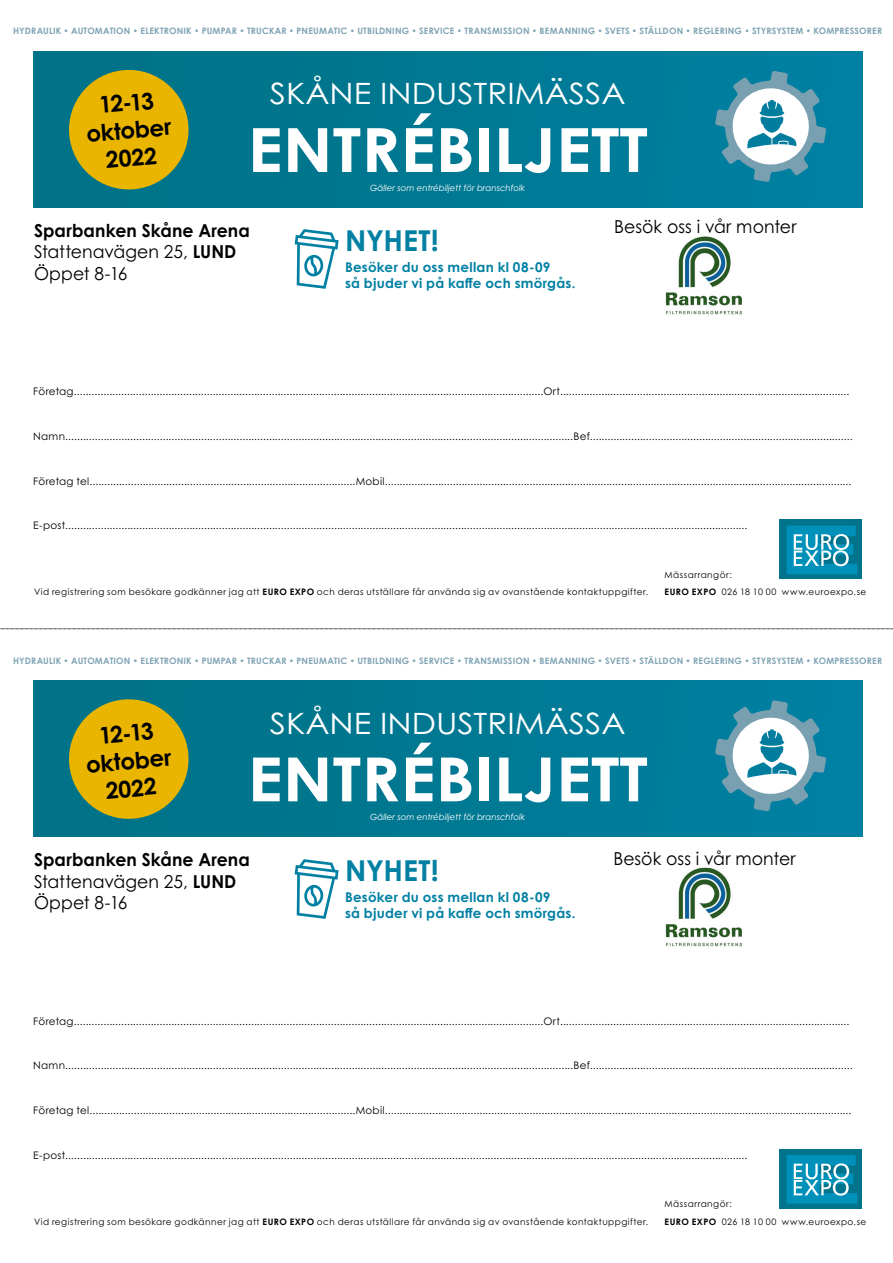
<style>
.page{position:relative;width:893px;height:1263px;background:#fff}
.page>*{position:absolute;margin:0;border:0;box-sizing:border-box;transform-origin:0 0}
.t1{font:700 60.9px "Century Gothic Pro";color:#fff;scale:1.11 1}
.t2{font:29.4px "Century Gothic Pro";color:#fff;scale:1.11 1}
.t3{font:700 28.8px "Century Gothic Pro";letter-spacing:-.005em;color:#0080a3}
.t4{font:700 22.95px/27.6px "Century Gothic Pro";color:#000;text-align:center}
.t5{font:17.85px/21.5px "Century Gothic Pro";color:#000}
.t6{font:700 13.5px/16.2px "Century Gothic Pro";letter-spacing:.015em;color:#0080a3}
.t7{font:10.35px "Century Gothic Pro";letter-spacing:.025em;color:#000}
.t8{font:9px "Century Gothic Pro";letter-spacing:.05em;color:#000}
.t9{font:700 8.85px "Century Gothic Pro";letter-spacing:.02em;color:#80a4b4}
.t10{font:italic 8.55px "Century Gothic Pro";color:#fff}
.s1{font-weight:700}
</style>
<div class="page">
<div style="left:33px;top:52px;width:829px;height:156px;background:linear-gradient(to right,#007184,#0080a2)"></div>
<svg style="left:66px;top:67px;width:125px;height:125px;background:#a7a226"></svg>
<div style="left:780px;top:520px;width:82px;height:59px;background:#00748c"></div>
<svg style="left:787px;top:526px;width:70px;height:48px;background:#30a1c0"></svg>
<svg style="left:715px;top:71px;width:111px;height:111px"></svg>
<svg style="left:0;top:629px;width:893px;height:1px"></svg>
<div style="left:33px;top:681px;width:829px;height:156px;background:linear-gradient(to right,#007184,#0080a2)"></div>
<svg style="left:66px;top:697px;width:125px;height:124px;background:#a9a225"></svg>
<div style="left:780px;top:1149px;width:82px;height:59px;background:#00748c"></div>
<svg style="left:787px;top:1155px;width:70px;height:48px;background:#30a1bf"></svg>
<svg style="left:715px;top:700px;width:111px;height:111px"></svg>
<svg style="left:295px;top:229px;width:44px;height:60px"></svg>
<svg style="left:295px;top:859px;width:44px;height:60px"></svg>
<img style="left:665px;top:236px;width:77px;height:79px">
<img style="left:665px;top:867px;width:77px;height:80px">
<p class="t9" style="left:13px;top:25px;width:870px">HYDRAULIK • AUTOMATION • ELEKTRONIK • PUMPAR • TRUCKAR • PNEUMATIC • UTBILDNING • SERVICE • TRANSMISSION • BEMANNING • SVETS • STÄLLDON • REGLERING • STYRSYSTEM • KOMPRESSORER</p>
<h3 class="t4" style="left:83px;top:92px;width:87px;rotate:-5deg">12-13 oktober<br>2022</h3>
<h2 class="t2" style="left:270px;top:76px;width:322px">SKÅNE INDUSTRIMÄSSA</h2>
<h1 class="t1" style="left:247px;top:112px;width:362px">ENTRÉBILJETT</h1>
<p class="t10" style="left:370px;top:183px;width:157px">Gäller som entrébiljett för branschfolk</p>
<h3 class="t5" style="left:34px;top:220px;width:217px"><span class="s1">Sparbanken Skåne Arena<br></span>Stattenavägen 25, <span class="s1">LUND<br></span>Öppet 8-16</h3>
<h3 class="t3" style="left:345px;top:222px;width:95px">NYHET!</h3>
<h3 class="t6" style="left:345px;top:259px;width:232px">Besöker du oss mellan kl 08-09<br>så bjuder vi på kaffe och smörgås.</h3>
<h3 class="t5" style="left:614px;top:216px;width:184px">Besök oss i vår monter</h3>
<p class="t7" style="left:33px;top:385px;width:818px">Företag...............................................................................................................................................................Ort..................................................................................................</p>
<p class="t7" style="left:33px;top:430px;width:821px">Namn............................................................................................................................................................................Bef.........................................................................................</p>
<p class="t7" style="left:33px;top:474px;width:820px">Företag tel..........................................................................................Mobil..............................................................................................................................................................</p>
<p class="t7" style="left:33px;top:519px;width:716px">E-post.......................................................................................................................................................................................................................................</p>
<p class="t8" style="left:34px;top:586px;width:616px">Vid registrering som besökare godkänner jag att <span class="s1">EURO EXPO</span> och deras utställare får använda sig av ovanstående kontaktuppgifter.</p>
<p class="t8" style="left:665px;top:569px;width:69px">Mässarrangör:</p>
<p class="t8" style="left:664px;top:586px;width:203px"><span class="s1">EURO EXPO</span> 026 18 10 00 www.euroexpo.se</p>
<p class="t9" style="left:13px;top:655px;width:870px">HYDRAULIK • AUTOMATION • ELEKTRONIK • PUMPAR • TRUCKAR • PNEUMATIC • UTBILDNING • SERVICE • TRANSMISSION • BEMANNING • SVETS • STÄLLDON • REGLERING • STYRSYSTEM • KOMPRESSORER</p>
<h3 class="t4" style="left:83px;top:723px;width:87px;rotate:-5deg">12-13 oktober<br>2022</h3>
<h2 class="t2" style="left:270px;top:705px;width:322px">SKÅNE INDUSTRIMÄSSA</h2>
<h1 class="t1" style="left:247px;top:741px;width:362px">ENTRÉBILJETT</h1>
<p class="t10" style="left:370px;top:812px;width:157px">Gäller som entrébiljett för branschfolk</p>
<h3 class="t5" style="left:34px;top:849px;width:217px"><span class="s1">Sparbanken Skåne Arena<br></span>Stattenavägen 25, <span class="s1">LUND<br></span>Öppet 8-16</h3>
<h3 class="t3" style="left:345px;top:852px;width:95px">NYHET!</h3>
<h3 class="t6" style="left:345px;top:889px;width:232px">Besöker du oss mellan kl 08-09<br>så bjuder vi på kaffe och smörgås.</h3>
<h3 class="t5" style="left:613px;top:848px;width:184px">Besök oss i vår monter</h3>
<p class="t7" style="left:33px;top:1014px;width:818px">Företag...............................................................................................................................................................Ort..................................................................................................</p>
<p class="t7" style="left:33px;top:1059px;width:821px">Namn............................................................................................................................................................................Bef.........................................................................................</p>
<p class="t7" style="left:33px;top:1104px;width:820px">Företag tel..........................................................................................Mobil..............................................................................................................................................................</p>
<p class="t7" style="left:33px;top:1148px;width:716px">E-post.......................................................................................................................................................................................................................................</p>
<p class="t8" style="left:34px;top:1216px;width:616px">Vid registrering som besökare godkänner jag att <span class="s1">EURO EXPO</span> och deras utställare får använda sig av ovanstående kontaktuppgifter.</p>
<p class="t8" style="left:665px;top:1198px;width:69px">Mässarrangör:</p>
<p class="t8" style="left:664px;top:1216px;width:203px"><span class="s1">EURO EXPO</span> 026 18 10 00 www.euroexpo.se</p>
</div>
